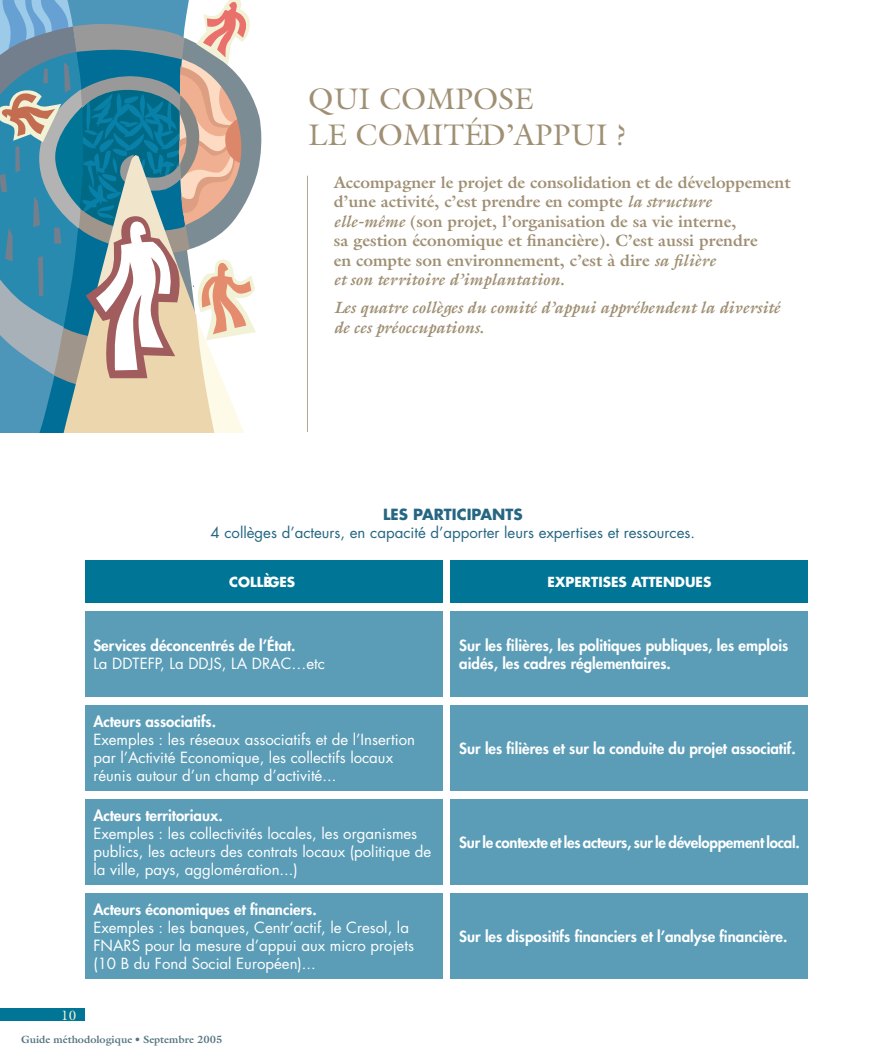
<style>
.page{position:relative;width:893px;height:1064px;background:#fff}
.page>*{position:absolute;margin:0;border:0;box-sizing:border-box;transform-origin:0 0}
.t1{font:30px/36px "Galliard";color:#9f8f73}
.t2{font:700 16.5px/19.5px "Galliard";color:#9f8f73}
.t3{font:italic 700 16.5px/19.5px "Galliard";color:#9f8f73}
.t4{font:15px/18px "Futura";color:#fff}
.t5{font:800 15px/18px "Futura";color:#fff}
.t6{font:15px "Futura";color:#266683}
.t7{font:700 15px "Futura";color:#266683}
.t8{font:700 13.5px "Futura";color:#fff}
.t9{font:13.5px "Galliard";color:#f2f2d7}
.t10{font:700 10.5px "Galliard";color:#557482}
.s1{font-style:italic}
</style>
<div class="page">
<div style="left:85px;top:611px;width:357px;height:85px;background:#5b9db7"></div>
<hr style="left:307px;top:176px;width:1px;height:256px;background:#b2a68d">
<div style="left:0;top:1008px;width:85px;height:13px;background:#007595"></div>
<div style="left:85px;top:560px;width:357px;height:42px;background:#007595"></div>
<div style="left:450px;top:560px;width:358px;height:42px;background:#007595"></div>
<div style="left:85px;top:706px;width:357px;height:85px;background:#5b9db7"></div>
<div style="left:85px;top:799px;width:357px;height:85px;background:#5b9db7"></div>
<div style="left:85px;top:893px;width:357px;height:85px;background:#5b9db7"></div>
<div style="left:450px;top:611px;width:358px;height:85px;background:#5b9db7"></div>
<div style="left:450px;top:706px;width:358px;height:85px;background:#5b9db7"></div>
<div style="left:450px;top:799px;width:358px;height:85px;background:#5b9db7"></div>
<div style="left:450px;top:893px;width:358px;height:85px;background:#5b9db7"></div>
<svg style="left:0;top:0;width:262px;height:432px;background:#92aab0"></svg>
<h1 class="t1" style="left:308px;top:84px;width:320px">QUI COMPOSE<br>LE COMITÉ D’APPUI ?</h1>
<p class="t2" style="left:334px;top:174px;width:458px">Accompagner le projet de consolidation et de développement d’une activité, c’est prendre en compte <span class="s1">la structure<br>elle-même</span> (son projet, l’organisation de sa vie interne,<br>sa gestion économique et financière). C’est aussi prendre<br>en compte son environnement, c’est à dire <span class="s1">sa filière<br>et son territoire d’implantation.</span></p>
<p class="t3" style="left:334px;top:299px;width:448px">Les quatre collèges du comité d’appui appréhendent la diversité de ces préoccupations.</p>
<p class="t7" style="left:383px;top:508px;width:141px">LES PARTICIPANTS</p>
<p class="t6" style="left:210px;top:526px;width:486px">4 collèges d’acteurs, en capacité d’apporter leurs expertises et ressources.</p>
<p class="t8" style="left:229px;top:575px;width:67px">COLLÈGES</p>
<p class="t8" style="left:547px;top:575px;width:165px">EXPERTISES ATTENDUES</p>
<p class="t5" style="left:93px;top:637px;width:204px">Services déconcentrés de l’État.</p>
<p class="t4" style="left:93px;top:655px;width:233px">La DDTEFP, La DDJS, LA DRAC…etc</p>
<p class="t5" style="left:93px;top:714px;width:124px">Acteurs associatifs.</p>
<p class="t4" style="left:93px;top:732px;width:323px">Exemples : les réseaux associatifs et de l’Insertion par l’Activité Economique, les collectifs locaux réunis autour d’un champ d’activité...</p>
<p class="t5" style="left:93px;top:807px;width:131px">Acteurs territoriaux.</p>
<p class="t4" style="left:93px;top:826px;width:339px">Exemples : les collectivités locales, les organismes publics, les acteurs des contrats locaux (politique de la ville, pays, agglomération...)</p>
<p class="t5" style="left:93px;top:901px;width:225px">Acteurs économiques et financiers.</p>
<p class="t4" style="left:93px;top:919px;width:322px">Exemples : les banques, Centr’actif, le Cresol, la<br>FNARS pour la mesure d’appui aux micro projets (10 B du Fond Social Européen)...</p>
<p class="t9" style="left:61px;top:1009px;width:17px">10</p>
<p class="t10" style="left:21px;top:1034px;width:203px">Guide méthodologique • Septembre 2005</p>
<p class="t5" style="left:459px;top:637px;width:330px">Sur les filières, les politiques publiques, les emplois aidés, les cadres réglementaires.</p>
<p class="t5" style="left:459px;top:741px;width:338px">Sur les filières et sur la conduite du projet associatif.</p>
<p class="t5" style="left:459px;top:834px;width:342px">Sur le contexte et les acteurs, sur le développement local.</p>
<p class="t5" style="left:459px;top:928px;width:330px">Sur les dispositifs financiers et l’analyse financière.</p>
</div>
